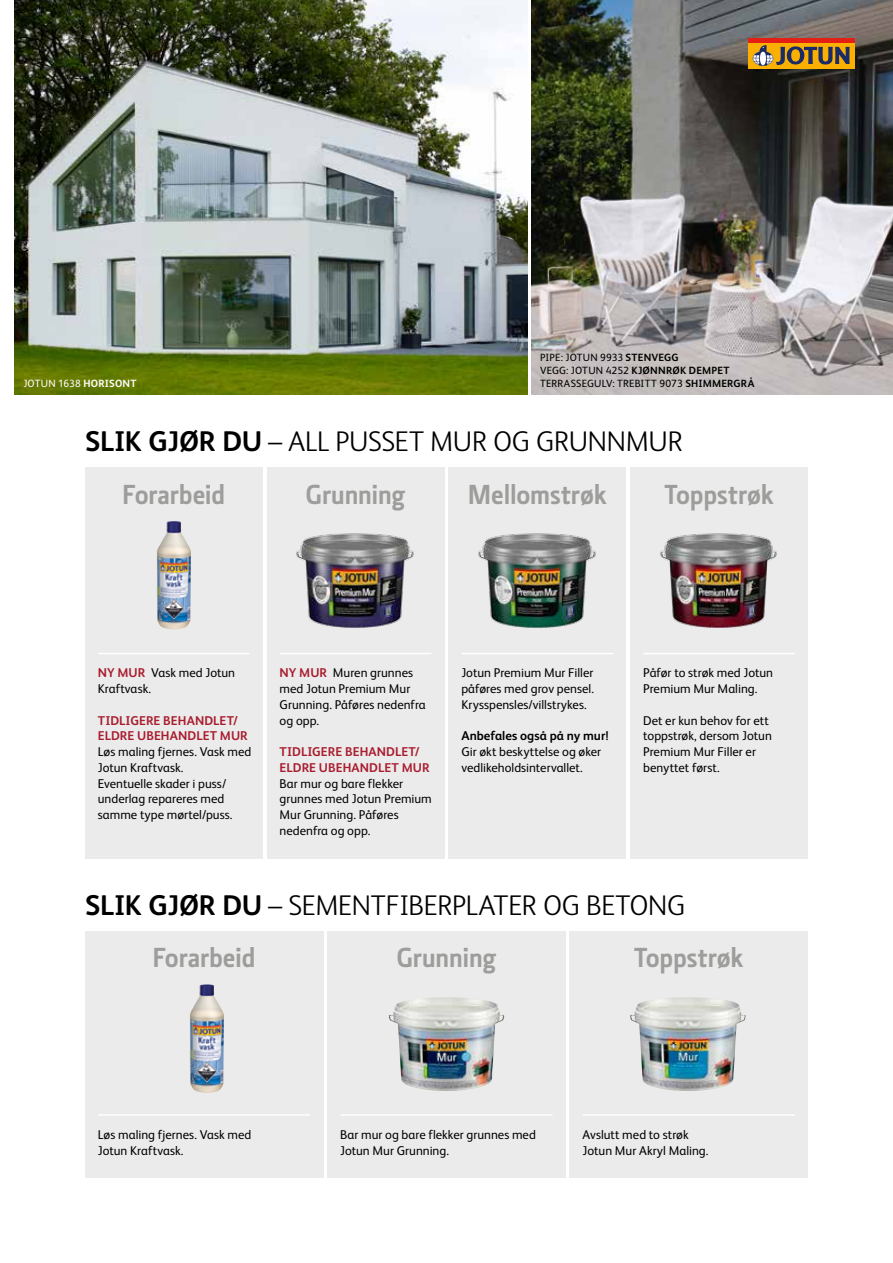
<style>
.page{position:relative;width:893px;height:1263px;background:#fff}
.page>*{position:absolute;margin:0;border:0;box-sizing:border-box;transform-origin:0 0}
.t1{font:300 28.5px "FS Albert";letter-spacing:-.01em;color:#000}
.t2{font:700 27.75px "Section";letter-spacing:-.005em;color:#9d9d9c}
.t3{font:12.75px/15.8px "FS Albert";color:#000}
.t4{font:700 12.75px/15.8px "FS Albert";letter-spacing:.005em;color:#a91d2f}
.t5{font:700 12.75px "FS Albert";letter-spacing:.005em;color:#000}
.t6{font:10.5px/12.6px "FS Albert";letter-spacing:.015em;color:#000}
.t7{font:10.5px "FS Albert";letter-spacing:.015em;color:#fff}
.s1{font-weight:700}
.s2{font-weight:700;color:#a91d2f}
</style>
<div class="page">
<img style="left:531px;top:0;width:362px;height:395px">
<img style="left:15px;top:0;width:512px;height:395px">
<div style="left:748px;top:43px;width:107px;height:26px;background:#f9b000"></div>
<div style="left:748px;top:38px;width:107px;height:5px;background:#e41f13"></div>
<svg style="left:753px;top:45px;width:96px;height:21px"></svg>
<div style="left:630px;top:468px;width:178px;height:391px;background:#ebebeb"></div>
<div style="left:570px;top:931px;width:238px;height:247px;background:#ebebeb"></div>
<div style="left:267px;top:468px;width:177px;height:391px;background:#ebebeb"></div>
<div style="left:327px;top:931px;width:239px;height:247px;background:#ebebeb"></div>
<div style="left:449px;top:468px;width:177px;height:391px;background:#ebebeb"></div>
<div style="left:85px;top:468px;width:178px;height:391px;background:#ebebeb"></div>
<div style="left:85px;top:931px;width:238px;height:247px;background:#ebebeb"></div>
<img style="left:157px;top:521px;width:34px;height:108px">
<img style="left:189px;top:984px;width:35px;height:109px">
<img style="left:296px;top:533px;width:118px;height:95px">
<img style="left:389px;top:997px;width:115px;height:94px">
<img style="left:478px;top:533px;width:118px;height:95px">
<img style="left:660px;top:533px;width:117px;height:95px">
<img style="left:630px;top:997px;width:116px;height:94px">
<hr style="left:99px;top:653px;width:150px;height:1px;background:#fff">
<hr style="left:99px;top:1114px;width:211px;height:2px;background:#fff">
<hr style="left:280px;top:653px;width:151px;height:1px;background:#fff">
<hr style="left:341px;top:1114px;width:211px;height:2px;background:#fff">
<hr style="left:462px;top:653px;width:151px;height:1px;background:#fff">
<hr style="left:644px;top:653px;width:150px;height:1px;background:#fff">
<hr style="left:583px;top:1114px;width:211px;height:2px;background:#fff">
<p class="t7" style="left:23px;top:377px;width:115px">JOTUN 1638 <span class="s1">HORISONT</span></p>
<p class="t6" style="left:540px;top:351px;width:216px">PIPE: JOTUN 9933 <span class="s1">STENVEGG<br></span>VEGG: JOTUN 4252 <span class="s1">KJØNNRØK DEMPET<br></span>TERRASSEGULV: TREBITT 9073 <span class="s1">SHIMMERGRÅ</span></p>
<h1 class="t1" style="left:85px;top:425px;width:599px"><span class="s1">SLIK GJØR DU</span> – ALL PUSSET MUR OG GRUNNMUR</h1>
<h2 class="t2" style="left:122px;top:478px;width:105px">Forarbeid</h2>
<h2 class="t2" style="left:305px;top:478px;width:102px">Grunning</h2>
<h2 class="t2" style="left:468px;top:478px;width:140px">Mellomstrøk</h2>
<h2 class="t2" style="left:664px;top:478px;width:111px">Toppstrøk</h2>
<p class="t3" style="left:98px;top:665px;width:139px"><span class="s2">NY MUR</span> Vask med Jotun<br>Kraftvask.</p>
<p class="t4" style="left:98px;top:712px;width:151px">TIDLIGERE BEHANDLET/<br>ELDRE UBEHANDLET MUR</p>
<p class="t3" style="left:98px;top:744px;width:155px">Løs maling fjernes. Vask med<br>Jotun Kraftvask.<br>Eventuelle skader i puss/ underlag repareres med samme type mørtel/puss.</p>
<p class="t3" style="left:280px;top:665px;width:148px"><span class="s2">NY MUR</span> Muren grunnes med Jotun Premium Mur<br>Grunning. Påføres nedenfra og opp.</p>
<p class="t4" style="left:280px;top:744px;width:151px">TIDLIGERE BEHANDLET/<br>ELDRE UBEHANDLET MUR</p>
<p class="t3" style="left:280px;top:775px;width:154px">Bar mur og bare flekker grunnes med Jotun Premium<br>Mur Grunning. Påføres nedenfra og opp.</p>
<p class="t3" style="left:461px;top:665px;width:134px;text-align:justify">Jotun Premium Mur Filler påføres med grov pensel.<br>Krysspensles/villstrykes.</p>
<p class="t5" style="left:461px;top:729px;width:149px">Anbefales også på ny mur!</p>
<p class="t3" style="left:461px;top:744px;width:141px">Gir økt beskyttelse og øker vedlikeholdsintervallet.</p>
<p class="t3" style="left:643px;top:665px;width:131px">Påfør to strøk med Jotun<br>Premium Mur Maling.</p>
<p class="t3" style="left:643px;top:712px;width:130px">Det er kun behov for ett toppstrøk, dersom Jotun<br>Premium Mur Filler er benyttet først.</p>
<h1 class="t1" style="left:85px;top:889px;width:602px"><span class="s1">SLIK GJØR DU</span> – SEMENTFIBERPLATER OG BETONG</h1>
<h2 class="t2" style="left:153px;top:942px;width:105px">Forarbeid</h2>
<p class="t3" style="left:98px;top:1126px;width:155px">Løs maling fjernes. Vask med<br>Jotun Kraftvask.</p>
<h2 class="t2" style="left:396px;top:942px;width:102px">Grunning</h2>
<h2 class="t2" style="left:634px;top:942px;width:111px">Toppstrøk</h2>
<p class="t3" style="left:340px;top:1126px;width:197px">Bar mur og bare flekker grunnes med<br>Jotun Mur Grunning.</p>
<p class="t3" style="left:583px;top:1126px;width:127px">Avslutt med to strøk<br>Jotun Mur Akryl Maling.</p>
</div>
